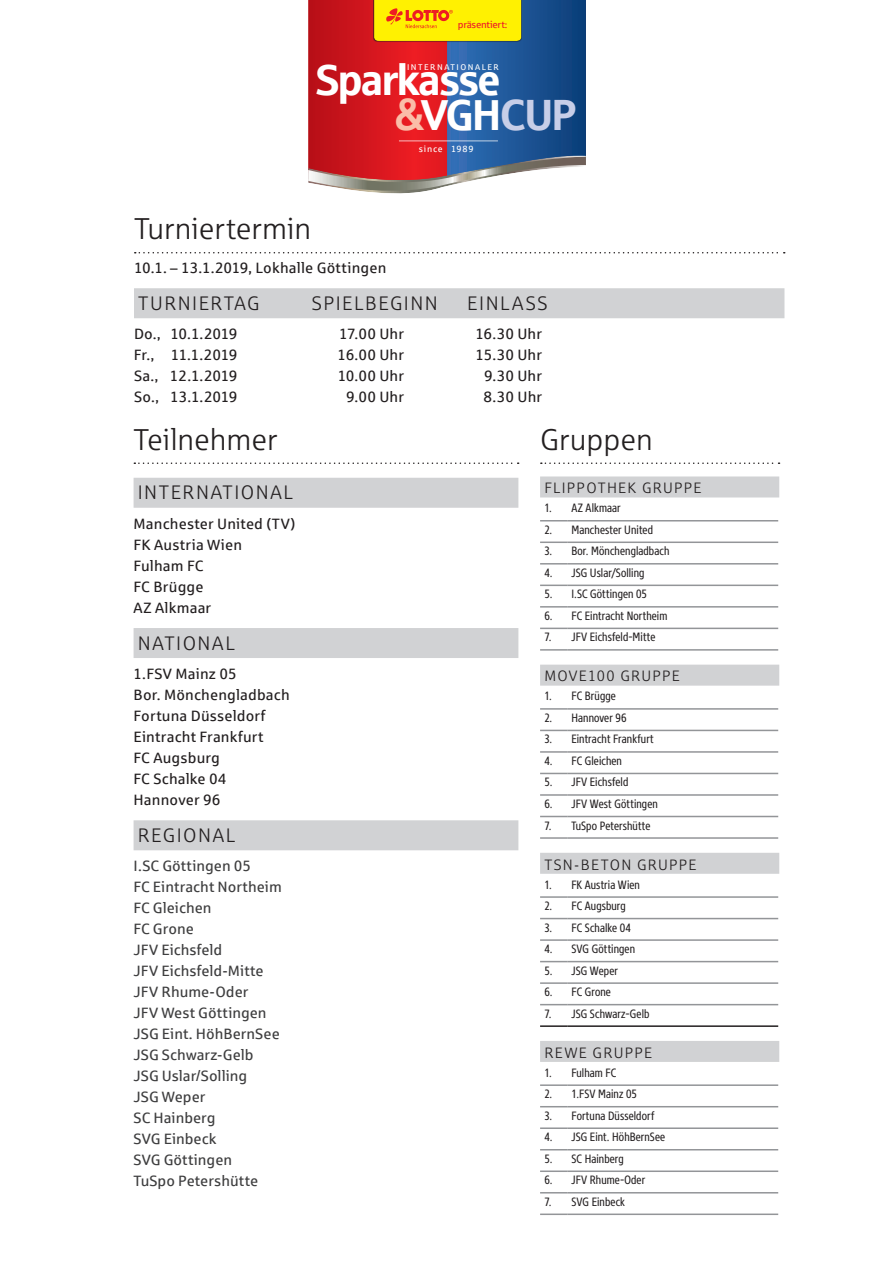
<style>
.page{position:relative;width:893px;height:1263px;background:#fff}
.page>*{position:absolute;margin:0;border:0;box-sizing:border-box;transform-origin:0 0}
.t1{font:700 43.35px "Sparkasse Rg";letter-spacing:-.065em;color:#fff}
.t2{font:30px "Sparkasse Lt";letter-spacing:-.005em;color:#231f20}
.t3{font:19.5px "Sparkasse Lt";letter-spacing:.075em;color:#231f20}
.t4{font:15px/21px "Sparkasse Rg";letter-spacing:.01em;color:#231f20}
.t5{font:15px/21px "Sparkasse Rg";color:#3e3e3f}
.t6{font:15px "Sparkasse Lt";letter-spacing:.085em;color:#231f20}
.t7{font:12px "Core Sans N47 Cn";letter-spacing:.01em;color:#231f20}
.t8{font:9.9px "Sparkasse Rg";letter-spacing:-.03em;color:#ee1c28}
.t9{font:9px "Sparkasse Rg";letter-spacing:.08em;color:#fff}
.t10{font:8.4px "Sparkasse Rg";letter-spacing:.18em;color:#fff}
.s1{color:#fabda8}
.s2{font-size:43.8px;color:#c7cee8}
</style>
<div class="page">
<svg style="left:308px;top:0;width:278px;height:194px;background:#955a5b"></svg>
<svg style="left:135px;top:252px;width:650px;height:1px"></svg>
<div style="left:134px;top:288px;width:650px;height:30px;background:#d1d2d4"></div>
<svg style="left:541px;top:462px;width:238px;height:2px"></svg>
<div style="left:540px;top:476px;width:239px;height:21px;background:#d1d2d4"></div>
<div style="left:540px;top:665px;width:239px;height:21px;background:#d1d2d4"></div>
<div style="left:540px;top:853px;width:239px;height:21px;background:#d1d2d4"></div>
<div style="left:540px;top:1041px;width:239px;height:21px;background:#d1d2d4"></div>
<svg style="left:540px;top:520px;width:27px;height:1px"></svg>
<hr style="left:567px;top:520px;width:211px;height:1px;background:#939598">
<hr style="left:540px;top:541px;width:27px;height:2px;background:#939598">
<hr style="left:567px;top:541px;width:211px;height:2px;background:#939598">
<svg style="left:540px;top:563px;width:27px;height:1px"></svg>
<hr style="left:567px;top:563px;width:211px;height:1px;background:#939598">
<svg style="left:540px;top:585px;width:27px;height:1px"></svg>
<hr style="left:567px;top:585px;width:211px;height:1px;background:#939598">
<hr style="left:540px;top:606px;width:27px;height:2px;background:#939598">
<hr style="left:567px;top:606px;width:211px;height:2px;background:#939598">
<svg style="left:540px;top:628px;width:27px;height:1px"></svg>
<hr style="left:567px;top:628px;width:211px;height:1px;background:#939598">
<hr style="left:540px;top:649px;width:27px;height:2px;background:#939598">
<hr style="left:567px;top:649px;width:211px;height:2px;background:#939598">
<hr style="left:540px;top:708px;width:27px;height:2px;background:#939598">
<hr style="left:567px;top:708px;width:211px;height:2px;background:#939598">
<svg style="left:540px;top:730px;width:27px;height:1px"></svg>
<hr style="left:567px;top:730px;width:211px;height:1px;background:#939598">
<hr style="left:540px;top:751px;width:27px;height:2px;background:#939598">
<hr style="left:567px;top:751px;width:211px;height:2px;background:#939598">
<svg style="left:540px;top:773px;width:27px;height:1px"></svg>
<hr style="left:567px;top:773px;width:211px;height:1px;background:#939598">
<hr style="left:540px;top:794px;width:27px;height:2px;background:#939598">
<hr style="left:567px;top:794px;width:211px;height:2px;background:#939598">
<svg style="left:540px;top:816px;width:27px;height:1px"></svg>
<hr style="left:567px;top:816px;width:211px;height:1px;background:#939598">
<hr style="left:540px;top:837px;width:27px;height:2px;background:#939598">
<hr style="left:567px;top:837px;width:211px;height:2px;background:#939598">
<hr style="left:540px;top:896px;width:27px;height:2px;background:#939598">
<hr style="left:567px;top:896px;width:211px;height:2px;background:#939598">
<svg style="left:540px;top:918px;width:27px;height:1px"></svg>
<hr style="left:567px;top:918px;width:211px;height:1px;background:#939598">
<hr style="left:540px;top:939px;width:27px;height:2px;background:#939598">
<hr style="left:567px;top:939px;width:211px;height:2px;background:#939598">
<svg style="left:540px;top:961px;width:27px;height:1px"></svg>
<hr style="left:567px;top:961px;width:211px;height:1px;background:#939598">
<hr style="left:540px;top:982px;width:27px;height:2px;background:#939598">
<hr style="left:567px;top:982px;width:211px;height:2px;background:#939598">
<svg style="left:540px;top:1004px;width:27px;height:1px"></svg>
<hr style="left:567px;top:1004px;width:211px;height:1px;background:#939598">
<hr style="left:540px;top:1025px;width:27px;height:2px;background:#231f20">
<hr style="left:567px;top:1025px;width:211px;height:2px;background:#231f20">
<hr style="left:540px;top:1084px;width:27px;height:2px;background:#939598">
<hr style="left:567px;top:1084px;width:211px;height:2px;background:#939598">
<svg style="left:540px;top:1106px;width:27px;height:1px"></svg>
<hr style="left:567px;top:1106px;width:211px;height:1px;background:#939598">
<hr style="left:540px;top:1127px;width:27px;height:2px;background:#939598">
<hr style="left:567px;top:1127px;width:211px;height:2px;background:#939598">
<svg style="left:540px;top:1149px;width:27px;height:1px"></svg>
<hr style="left:567px;top:1149px;width:211px;height:1px;background:#939598">
<hr style="left:540px;top:1170px;width:27px;height:2px;background:#939598">
<hr style="left:567px;top:1170px;width:211px;height:2px;background:#939598">
<svg style="left:540px;top:1192px;width:27px;height:1px"></svg>
<hr style="left:567px;top:1192px;width:211px;height:1px;background:#939598">
<hr style="left:540px;top:1213px;width:27px;height:2px;background:#939598">
<hr style="left:567px;top:1213px;width:211px;height:2px;background:#939598">
<svg style="left:134px;top:462px;width:385px;height:2px"></svg>
<div style="left:134px;top:478px;width:384px;height:30px;background:#d1d2d4"></div>
<div style="left:134px;top:628px;width:384px;height:30px;background:#d1d2d4"></div>
<div style="left:134px;top:820px;width:384px;height:30px;background:#d1d2d4"></div>
<p class="t8" style="left:458px;top:19px;width:51px">präsentiert:</p>
<h1 class="t1" style="left:315px;top:52px;width:187px">Sparkasse</h1>
<p class="t10" style="left:407px;top:62px;width:93px">INTERNATIONALER</p>
<h1 class="t1" style="left:394px;top:87px;width:185px"><span class="s1">&amp;</span>VGH<span class="s2">CUP</span></h1>
<p class="t9" style="left:419px;top:143px;width:56px">since 1989</p>
<h2 class="t2" style="left:134px;top:211px;width:179px">Turniertermin</h2>
<p class="t4" style="left:134px;top:257px;width:254px">10.1. – 13.1.2019, Lokhalle Göttingen</p>
<h3 class="t3" style="left:138px;top:291px;width:123px">TURNIERTAG</h3>
<h3 class="t3" style="left:312px;top:291px;width:127px">SPIELBEGINN</h3>
<h3 class="t3" style="left:467px;top:291px;width:82px">EINLASS</h3>
<p class="t4" style="left:134px;top:323px;width:105px">Do., 10.1.2019</p>
<p class="t4" style="left:339px;top:323px;width:66px">17.00 Uhr</p>
<p class="t4" style="left:475px;top:323px;width:68px">16.30 Uhr</p>
<p class="t4" style="left:134px;top:344px;width:105px">Fr., 11.1.2019</p>
<p class="t4" style="left:338px;top:344px;width:68px">16.00 Uhr</p>
<p class="t4" style="left:475px;top:344px;width:68px">15.30 Uhr</p>
<p class="t4" style="left:134px;top:365px;width:105px">Sa., 12.1.2019</p>
<p class="t4" style="left:338px;top:365px;width:68px">10.00 Uhr</p>
<p class="t4" style="left:484px;top:365px;width:59px">9.30 Uhr</p>
<p class="t4" style="left:134px;top:386px;width:105px">So., 13.1.2019</p>
<p class="t4" style="left:346px;top:386px;width:59px">9.00 Uhr</p>
<p class="t4" style="left:483px;top:386px;width:60px">8.30 Uhr</p>
<h2 class="t2" style="left:540px;top:421px;width:114px">Gruppen</h2>
<p class="t6" style="left:544px;top:479px;width:159px">FLIPPOTHEK GRUPPE</p>
<p class="t7" style="left:544px;top:500px;width:78px">1. AZ Alkmaar</p>
<p class="t7" style="left:544px;top:522px;width:110px">2. Manchester United</p>
<p class="t7" style="left:544px;top:543px;width:127px">3. Bor. Mönchengladbach</p>
<p class="t7" style="left:544px;top:565px;width:102px">4. JSG Uslar/Solling</p>
<p class="t7" style="left:544px;top:586px;width:104px">5. I.SC Göttingen 05</p>
<p class="t7" style="left:544px;top:608px;width:124px">6. FC Eintracht Northeim</p>
<p class="t7" style="left:544px;top:629px;width:113px">7. JFV Eichsfeld-Mitte</p>
<p class="t6" style="left:544px;top:667px;width:137px">MOVE100 GRUPPE</p>
<p class="t7" style="left:544px;top:688px;width:73px">1. FC Brügge</p>
<p class="t7" style="left:544px;top:710px;width:84px">2. Hannover 96</p>
<p class="t7" style="left:544px;top:731px;width:111px">3. Eintracht Frankfurt</p>
<p class="t7" style="left:544px;top:753px;width:79px">4. FC Gleichen</p>
<p class="t7" style="left:544px;top:774px;width:86px">5. JFV Eichsfeld</p>
<p class="t7" style="left:544px;top:796px;width:115px">6. JFV West Göttingen</p>
<p class="t7" style="left:544px;top:817px;width:108px">7. TuSpo Petershütte</p>
<p class="t6" style="left:544px;top:855px;width:154px">TSN-BETON GRUPPE</p>
<p class="t7" style="left:544px;top:876px;width:97px">1. FK Austria Wien</p>
<p class="t7" style="left:544px;top:898px;width:83px">2. FC Augsburg</p>
<p class="t7" style="left:544px;top:919px;width:88px">3. FC Schalke 04</p>
<p class="t7" style="left:544px;top:941px;width:92px">4. SVG Göttingen</p>
<p class="t7" style="left:544px;top:963px;width:75px">5. JSG Weper</p>
<p class="t7" style="left:544px;top:984px;width:68px">6. FC Grone</p>
<p class="t7" style="left:544px;top:1006px;width:107px">7. JSG Schwarz-Gelb</p>
<p class="t6" style="left:544px;top:1043px;width:109px">REWE GRUPPE</p>
<p class="t7" style="left:544px;top:1065px;width:73px">1. Fulham FC</p>
<p class="t7" style="left:544px;top:1086px;width:94px">2. 1.FSV Mainz 05</p>
<p class="t7" style="left:544px;top:1108px;width:111px">3. Fortuna Düsseldorf</p>
<p class="t7" style="left:544px;top:1129px;width:122px">4. JSG Eint. HöhBernSee</p>
<p class="t7" style="left:544px;top:1151px;width:81px">5. SC Hainberg</p>
<p class="t7" style="left:544px;top:1172px;width:102px">6. JFV Rhume-Oder</p>
<p class="t7" style="left:544px;top:1194px;width:82px">7. SVG Einbeck</p>
<h2 class="t2" style="left:134px;top:421px;width:145px">Teilnehmer</h2>
<h3 class="t3" style="left:138px;top:481px;width:157px">INTERNATIONAL</h3>
<p class="t4" style="left:134px;top:513px;width:163px">Manchester United (TV)<br>FK Austria Wien<br>Fulham FC<br>FC Brügge<br>AZ Alkmaar</p>
<h3 class="t3" style="left:138px;top:631px;width:99px">NATIONAL</h3>
<p class="t4" style="left:134px;top:663px;width:158px">1.FSV Mainz 05<br>Bor. Mönchengladbach<br>Fortuna Düsseldorf<br>Eintracht Frankfurt<br>FC Augsburg<br>FC Schalke 04<br>Hannover 96</p>
<h3 class="t3" style="left:138px;top:823px;width:99px">REGIONAL</h3>
<p class="t5" style="left:134px;top:855px;width:150px">I.SC Göttingen 05<br>FC Eintracht Northeim<br>FC Gleichen<br>FC Grone<br>JFV Eichsfeld<br>JFV Eichsfeld-Mitte<br>JFV Rhume-Oder<br>JFV West Göttingen<br>JSG Eint. HöhBernSee<br>JSG Schwarz-Gelb<br>JSG Uslar/Solling<br>JSG Weper<br>SC Hainberg<br>SVG Einbeck<br>SVG Göttingen<br>TuSpo Petershütte</p>
</div>
